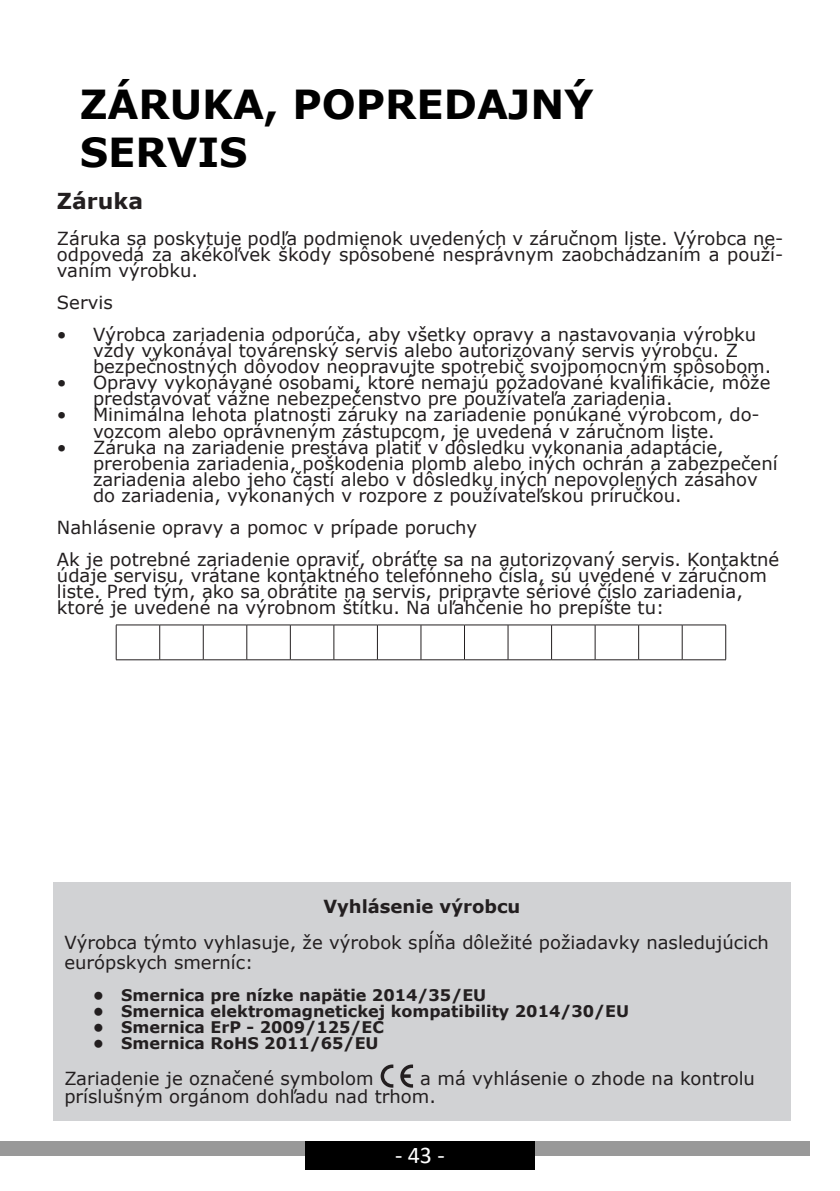
<style>
.page{position:relative;width:840px;height:1191px;background:#fff}
.page>*{position:absolute;margin:0;border:0;box-sizing:border-box;transform-origin:0 0}
.t1{font:700 40px/48px "Verdana";color:#000}
.t2{font:24px "Calibri";color:#fff}
.t3{font:700 22px "Verdana";color:#231f20}
.t4{font:18px/16px "Verdana";color:#231f20}
.t5{font:700 18px "Verdana";color:#231f20}
.t6{font:700 16px "Verdana";color:#231f20}
</style>
<div class="page">
<div style="left:0;top:1141px;width:809px;height:14px;background:#999"></div>
<div style="left:305px;top:1141px;width:229px;height:28px;background:#000"></div>
<hr style="left:116px;top:624px;width:44px;height:1px;background:#231f20">
<hr style="left:116px;top:625px;width:1px;height:34px;background:#231f20">
<hr style="left:160px;top:624px;width:43px;height:1px;background:#231f20">
<hr style="left:159px;top:625px;width:1px;height:34px;background:#231f20">
<hr style="left:203px;top:624px;width:44px;height:1px;background:#231f20">
<hr style="left:203px;top:625px;width:1px;height:34px;background:#231f20">
<hr style="left:247px;top:624px;width:43px;height:1px;background:#231f20">
<hr style="left:246px;top:625px;width:1px;height:34px;background:#231f20">
<hr style="left:290px;top:624px;width:44px;height:1px;background:#231f20">
<hr style="left:290px;top:625px;width:1px;height:34px;background:#231f20">
<hr style="left:334px;top:624px;width:43px;height:1px;background:#231f20">
<hr style="left:333px;top:625px;width:1px;height:34px;background:#231f20">
<hr style="left:377px;top:624px;width:43px;height:1px;background:#231f20">
<hr style="left:377px;top:625px;width:1px;height:34px;background:#231f20">
<hr style="left:420px;top:624px;width:44px;height:1px;background:#231f20">
<hr style="left:420px;top:625px;width:1px;height:34px;background:#231f20">
<hr style="left:464px;top:624px;width:43px;height:1px;background:#231f20">
<hr style="left:464px;top:625px;width:1px;height:34px;background:#231f20">
<hr style="left:507px;top:624px;width:44px;height:1px;background:#231f20">
<hr style="left:507px;top:625px;width:1px;height:34px;background:#231f20">
<hr style="left:551px;top:624px;width:43px;height:1px;background:#231f20">
<hr style="left:551px;top:625px;width:1px;height:34px;background:#231f20">
<hr style="left:594px;top:624px;width:44px;height:1px;background:#231f20">
<hr style="left:594px;top:625px;width:1px;height:34px;background:#231f20">
<hr style="left:638px;top:624px;width:43px;height:1px;background:#231f20">
<hr style="left:638px;top:625px;width:1px;height:34px;background:#231f20">
<hr style="left:681px;top:624px;width:44px;height:1px;background:#231f20">
<hr style="left:681px;top:625px;width:1px;height:34px;background:#231f20">
<hr style="left:725px;top:625px;width:1px;height:34px;background:#231f20">
<hr style="left:116px;top:659px;width:44px;height:1px;background:#231f20">
<hr style="left:160px;top:659px;width:43px;height:1px;background:#231f20">
<hr style="left:203px;top:659px;width:44px;height:1px;background:#231f20">
<hr style="left:247px;top:659px;width:43px;height:1px;background:#231f20">
<hr style="left:290px;top:659px;width:44px;height:1px;background:#231f20">
<hr style="left:334px;top:659px;width:43px;height:1px;background:#231f20">
<hr style="left:377px;top:659px;width:43px;height:1px;background:#231f20">
<hr style="left:420px;top:659px;width:44px;height:1px;background:#231f20">
<hr style="left:464px;top:659px;width:43px;height:1px;background:#231f20">
<hr style="left:507px;top:659px;width:44px;height:1px;background:#231f20">
<hr style="left:551px;top:659px;width:43px;height:1px;background:#231f20">
<hr style="left:594px;top:659px;width:44px;height:1px;background:#231f20">
<hr style="left:638px;top:659px;width:43px;height:1px;background:#231f20">
<hr style="left:681px;top:659px;width:44px;height:1px;background:#231f20">
<div style="left:53px;top:882px;width:736px;height:238px;background:#d1d2d4"></div>
<svg style="left:380px;top:1064px;width:33px;height:23px"></svg>
<h1 class="t1" style="left:80px;top:80px;width:515px">ZÁRUKA, POPREDAJNÝ<br>SERVIS</h1>
<p class="t3" style="left:57px;top:186px;width:87px">Záruka</p>
<p class="t4" style="left:57px;top:231px;width:727px;text-align:justify">Záruka sa poskytuje podľa podmienok uvedených v záručnom liste. Výrobca ne&shy;odpovedá za akékoľvek škody spôsobené nesprávnym zaobchádzaním a použí&shy;vaním výrobku.</p>
<p class="t4" style="left:57px;top:295px;width:57px">Servis</p>
<p class="t4" style="left:93px;top:327px;width:679px;text-indent:-36px">• Výrobca zariadenia odporúča, aby všetky opravy a nastavovania výrobku vždy vykonával továrenský servis alebo autorizovaný servis výrobcu. Z bezpečnostných dôvodov neopravujte spotrebič svojpomocným spôsobom.</p>
<p class="t4" style="left:93px;top:375px;width:678px;text-indent:-36px">• Opravy vykonávané osobami, ktoré nemajú požadované kvalifikácie, môže predstavovať vážne nebezpečenstvo pre používateľa zariadenia.</p>
<p class="t4" style="left:57px;top:407px;width:704px;text-align:center">• Minimálna lehota platnosti záruky na zariadenie ponúkané výrobcom, do&shy;vozcom alebo oprávneným zástupcom, je uvedená v záručnom liste.</p>
<p class="t4" style="left:93px;top:439px;width:685px;text-indent:-36px">• Záruka na zariadenie prestáva platiť v dôsledku vykonania adaptácie, prerobenia zariadenia, poškodenia plomb alebo iných ochrán a zabezpečení zariadenia alebo jeho častí alebo v dôsledku iných nepovolených zásahov do zariadenia, vykonaných v rozpore z používateľskou príručkou.</p>
<p class="t4" style="left:57px;top:511px;width:723px;line-height:32px">Nahlásenie opravy a pomoc v prípade poruchy<br>Ak je potrebné zariadenie opraviť, obráťte sa na autorizovaný servis. Kontaktné</p>
<p class="t4" style="left:57px;top:567px;width:711px">údaje servisu, vrátane kontaktného telefónneho čísla, sú uvedené v záručnom liste. Pred tým, ako sa obrátite na servis, pripravte sériové číslo zariadenia, ktoré je uvedené na výrobnom štítku. Na uľahčenie ho prepíšte tu:</p>
<p class="t5" style="left:323px;top:893px;width:198px">Vyhlásenie výrobcu</p>
<p class="t4" style="left:64px;top:932px;width:705px;line-height:20px">Výrobca týmto vyhlasuje, že výrobok spĺňa dôležité požiadavky nasledujúcich európskych smerníc:</p>
<p class="t6" style="left:93px;top:983px;width:395px">• Smernica pre nízke napätie 2014/35/EU</p>
<p class="t6" style="left:93px;top:999px;width:537px">• Smernica elektromagnetickej kompatibility 2014/30/EU</p>
<p class="t6" style="left:93px;top:1015px;width:293px">• Smernica ErP - 2009/125/EC</p>
<p class="t6" style="left:93px;top:1031px;width:287px">• Smernica RoHS 2011/65/EU</p>
<p class="t4" style="left:64px;top:1070px;width:310px">Zariadenie je označené symbolom</p>
<p class="t4" style="left:64px;top:1069px;width:691px;line-height:18px;text-indent:356px">a má vyhlásenie o zhode na kontrolu príslušným orgánom dohľadu nad trhom.</p>
<h2 class="t2" style="left:395px;top:1138px;width:51px">- 43 -</h2>
</div>
